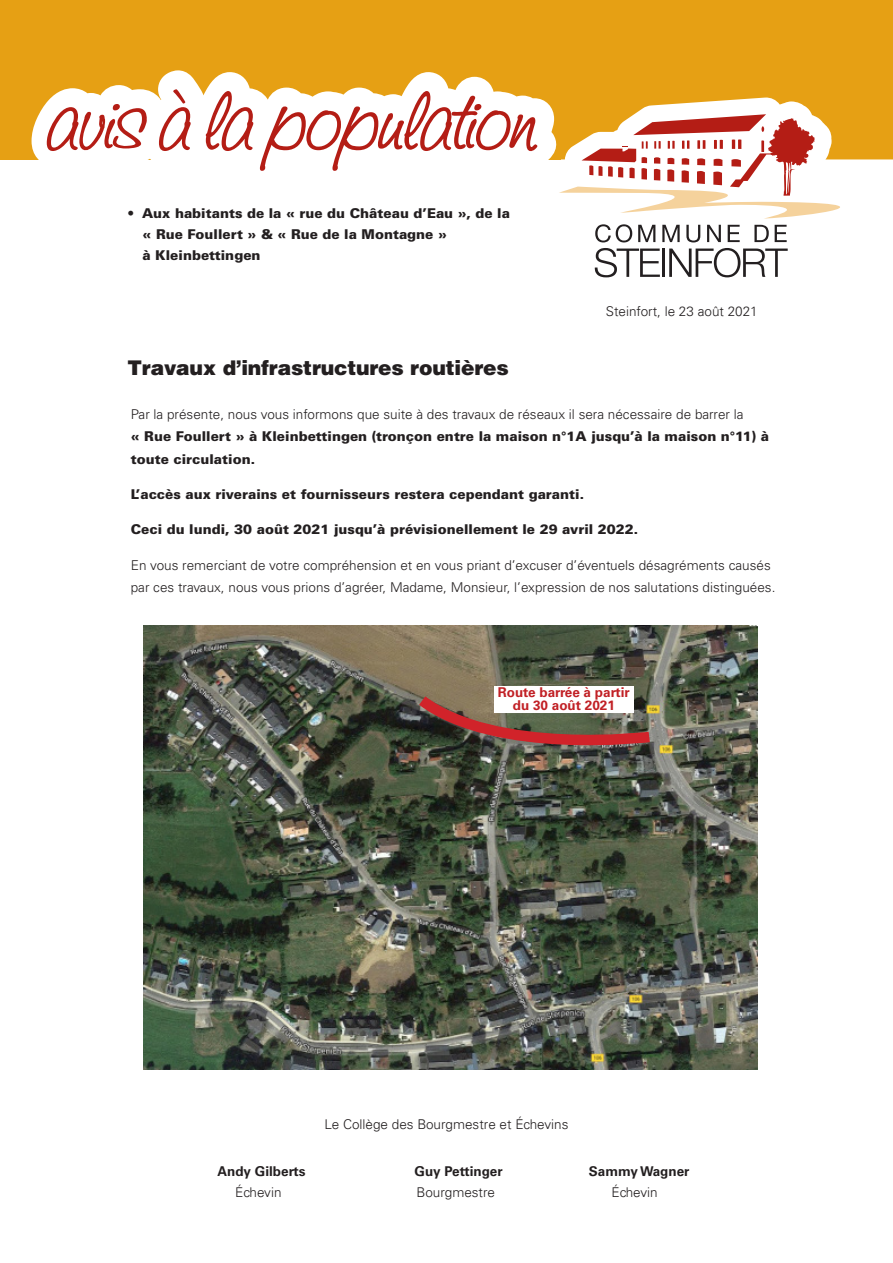
<style>
.page{position:relative;width:893px;height:1263px;background:#fff}
.page>*{position:absolute;margin:0;border:0;box-sizing:border-box;transform-origin:0 0}
.t1{font:900 20.25px "Helvetica";letter-spacing:-.01em;color:#231f20}
.t2{font:900 13.5px/22.5px "Univers LT Std";color:#231f20}
.t3{font:300 13.5px/22.5px "Univers LT Std";color:#231f20}
.t4{font:300 13.5px "Univers LT";color:#231f20}
.t5{font:700 13.5px "Univers LT Std";color:#231f20}
.t6{font:700 13.5px/13.5px "Univers LT Std";color:#c12025;text-align:center}
.s1{font-weight:300}
</style>
<div class="page">
<img style="left:143px;top:625px;width:615px;height:444px">
<div style="left:0;top:0;width:893px;height:114px;background:#e6a014"></div>
<svg style="left:595px;top:248px;width:65px;height:29px"></svg>
<hr style="left:662px;top:249px;width:3px;height:28px;background:#231f20">
<svg style="left:669px;top:248px;width:119px;height:29px"></svg>
<svg style="left:559px;top:114px;width:334px;height:128px"></svg>
<div style="left:0;top:26px;width:560px;height:134px;background:#e6a014"></div>
<svg style="left:32px;top:70px;width:530px;height:116px;fill:#fff"></svg>
<svg style="left:47px;top:104px;width:100px;height:47px;background:#e8bbb9"></svg>
<svg style="left:159px;top:89px;width:32px;height:62px;background:#eac2bf"></svg>
<svg style="left:206px;top:91px;width:47px;height:60px;background:#e6b5b3"></svg>
<svg style="left:260px;top:91px;width:278px;height:80px;background:#efd0cc"></svg>
<svg style="left:407px;top:686px;width:253px;height:70px"></svg>
<p class="t2" style="left:143px;top:203px;width:369px;line-height:21px;text-indent:-15px">• Aux habitants de la « rue du Château d’Eau », de la « Rue Foullert » &amp; « Rue de la Montagne »<br>à Kleinbettingen</p>
<p class="t1" style="left:128px;top:354px;width:383px">Travaux d’infrastructures routières</p>
<p class="t4" style="left:606px;top:303px;width:154px">Steinfort, le 23 août 2021</p>
<p class="t2" style="left:131px;top:403px;width:640px"><span class="s1">Par la présente, nous vous informons que suite à des travaux de réseaux il sera nécessaire de barrer la<br></span>« Rue Foullert » à Kleinbettingen (tronçon entre la maison n°1A jusqu’à la maison n°11) à toute circulation.</p>
<p class="t2" style="left:131px;top:483px;width:455px">L’accès aux riverains et fournisseurs restera cependant garanti.</p>
<p class="t2" style="left:131px;top:518px;width:509px">Ceci du lundi, 30 août 2021 jusqu’à prévisionellement le 29 avril 2022.</p>
<p class="t3" style="left:131px;top:554px;width:646px">En vous remerciant de votre compréhension et en vous priant d’excuser d’éventuels désagréments causés par ces travaux, nous vous prions d’agréer, Madame, Monsieur, l’expression de nos salutations distinguées.</p>
<p class="t6" style="left:498px;top:685px;width:134px">Route barrée à partir du 30 août 2021</p>
<p class="t4" style="left:325px;top:1116px;width:245px">Le Collège des Bourgmestre et Échevins</p>
<p class="t5" style="left:217px;top:1163px;width:90px">Andy Gilberts</p>
<p class="t5" style="left:414px;top:1163px;width:90px">Guy Pettinger</p>
<p class="t5" style="left:589px;top:1163px;width:102px">Sammy Wagner</p>
<p class="t4" style="left:235px;top:1184px;width:48px">Échevin</p>
<p class="t4" style="left:417px;top:1184px;width:80px">Bourgmestre</p>
<p class="t4" style="left:611px;top:1184px;width:48px">Échevin</p>
</div>
